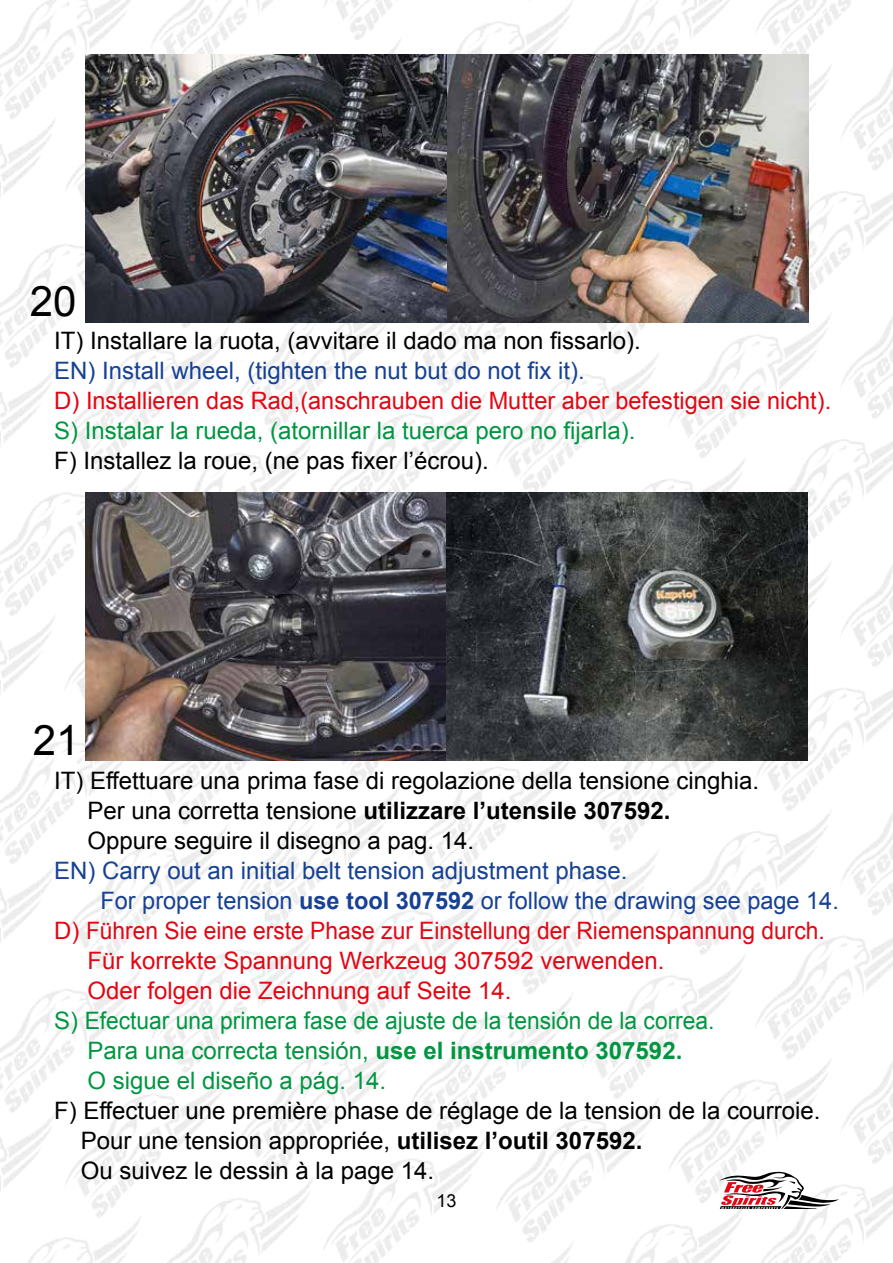
<style>
.page{position:relative;width:893px;height:1263px;background:#fff}
.page>*{position:absolute;margin:0;border:0;box-sizing:border-box;transform-origin:0 0}
.t1{font:42px "Arial";color:#000}
.t2{font:24px/30px "Arial";color:#000}
.t3{font:24px "Arial";color:#e30613}
.t4{font:24px/30px "Arial";color:#009641}
.t5{font:24px "Arial";color:#164194}
.t6{font:18px "Arial";color:#000}
.s1{font-weight:700}
</style>
<div class="page">
<img style="left:0;top:0;width:893px;height:1262px">
<svg style="left:719px;top:1172px;width:120px;height:37px"></svg>
<img style="left:86px;top:54px;width:723px;height:268px">
<img style="left:86px;top:493px;width:722px;height:268px">
<h1 class="t1" style="left:30px;top:274px;width:48px">20</h1>
<p class="t2" style="left:54px;top:326px;width:588px">IT) Installare la ruota, (avvitare il dado ma non fissarlo).</p>
<p class="t5" style="left:54px;top:355px;width:532px">EN) Install wheel, (tighten the nut but do not fix it).</p>
<p class="t3" style="left:54px;top:385px;width:779px">D) Installieren das Rad,(anschrauben die Mutter aber befestigen sie nicht).</p>
<p class="t4" style="left:54px;top:416px;width:583px">S) Instalar la rueda, (atornillar la tuerca pero no fijarla).</p>
<p class="t2" style="left:54px;top:446px;width:436px">F) Installez la roue, (ne pas fixer l’écrou).</p>
<h1 class="t1" style="left:33px;top:712px;width:48px">21</h1>
<p class="t2" style="left:87px;top:765px;width:673px;text-indent:-33px">IT) Effettuare una prima fase di regolazione della tensione cinghia.<br>Per una corretta tensione <span class="s1">utilizzare l’utensile 307592.<br></span>Oppure seguire il disegno a pag. 14.</p>
<p class="t5" style="left:54px;top:854px;width:575px">EN) Carry out an initial belt tension adjustment phase.</p>
<p class="t5" style="left:101px;top:884px;width:740px">For proper tension <span class="s1">use tool 307592</span> or follow the drawing see page 14.</p>
<p class="t3" style="left:54px;top:914px;width:772px">D) Führen Sie eine erste Phase zur Einstellung der Riemenspannung durch.</p>
<p class="t3" style="left:87px;top:944px;width:579px">Für korrekte Spannung Werkzeug 307592 verwenden.</p>
<p class="t3" style="left:87px;top:974px;width:426px">Oder folgen die Zeichnung auf Seite 14.</p>
<p class="t4" style="left:87px;top:1005px;width:629px;text-indent:-33px">S) Efectuar una primera fase de ajuste de la tensión de la correa.<br>Para una correcta tensión, <span class="s1">use el instrumento 307592.<br></span>O sigue el diseño a pág. 14.</p>
<p class="t2" style="left:81px;top:1095px;width:741px;text-indent:-27px">F) Effectuer une première phase de réglage de la tension de la courroie.<br>Pour une tension appropriée, <span class="s1">utilisez l’outil 307592.<br></span>Ou suivez le dessin à la page 14.</p>
<p class="t6" style="left:436px;top:1189px;width:22px">13</p>
</div>
